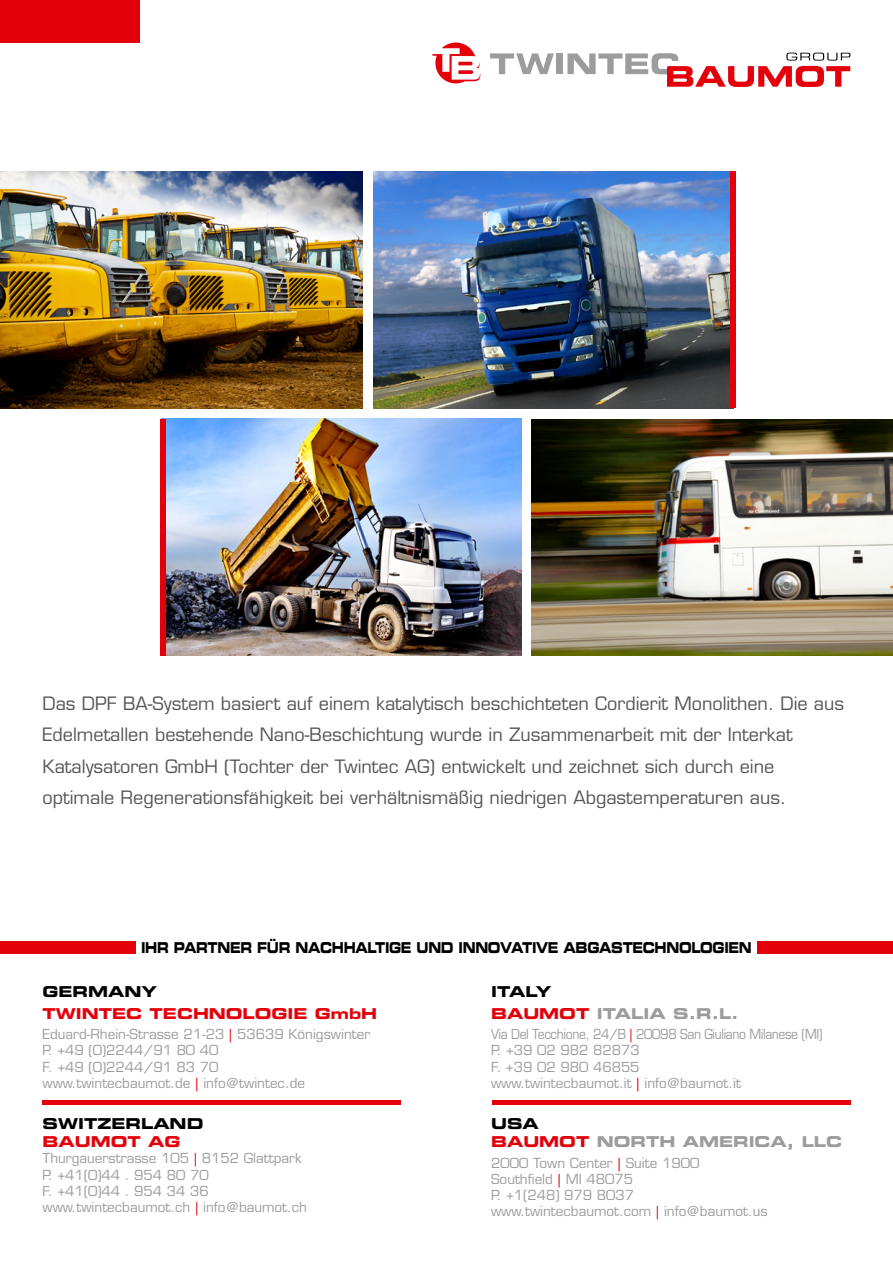
<style>
.page{position:relative;width:893px;height:1263px;background:#fff}
.page>*{position:absolute;margin:0;border:0;box-sizing:border-box;transform-origin:0 0}
.t1{font:18px/31.5px "Eurostile";color:#565655}
.t2{font:15px "Eurostile Bold Extended Two";letter-spacing:-.03em;color:#000;scale:.76 1}
.t3{font:15px/21.6px "Eurostile Bold Extended Two";color:#9c9c9d}
.t4{font:15px "Eurostile Bold Extended Two";color:#e3000b}
.t5{font:15px "Eurostile Bold Extended Two";color:#000}
.t6{font:13.5px/16.2px "Eurostile";color:#9c9c9d}
.t7{font:13.5px/16.2px "Eurostile";color:#9c9c9d;scale:.9 1}
.s1{color:#e3000b}
.s2{color:#000}
</style>
<div class="page">
<div style="left:0;top:0;width:140px;height:42px;background:#e3000b"></div>
<svg style="left:432px;top:43px;width:48px;height:40px"></svg>
<div style="left:557px;top:53px;width:6px;height:21px;background:#9c9c9c"></div>
<svg style="left:490px;top:53px;width:64px;height:21px"></svg>
<svg style="left:567px;top:53px;width:283px;height:34px"></svg>
<div style="left:0;top:941px;width:893px;height:13px;background:#e3000b"></div>
<div style="left:136px;top:935px;width:621px;height:23px;background:#fff"></div>
<hr style="left:492px;top:1100px;width:358px;height:4px;background:#e3000b">
<hr style="left:43px;top:1100px;width:358px;height:4px;background:#e3000b">
<img style="left:374px;top:171px;width:356px;height:237px">
<img style="left:166px;top:419px;width:356px;height:237px">
<img style="left:532px;top:419px;width:361px;height:237px">
<img style="left:0;top:171px;width:362px;height:237px">
<div style="left:730px;top:171px;width:5px;height:237px;background:#e3000b"></div>
<div style="left:161px;top:419px;width:5px;height:237px;background:#e3000b"></div>
<p class="t1" style="left:43px;top:687px;width:803px">Das DPF BA-System basiert auf einem katalytisch beschichteten Cordierit Monolithen. Die aus Edelmetallen bestehende Nano-Beschichtung wurde in Zusammenarbeit mit der Interkat Katalysatoren GmbH (Tochter der Twintec AG) entwickelt und zeichnet sich durch eine optimale Regenerationsfähigkeit bei verhältnismäßig niedrigen Abgastemperaturen aus.</p>
<p class="t2" style="left:141px;top:937px;width:805px">IHR PARTNER FÜR NACHHALTIGE UND INNOVATIVE ABGASTECHNOLOGIEN</p>
<p class="t5" style="left:43px;top:981px;width:116px">GERMANY</p>
<p class="t4" style="left:43px;top:1003px;width:336px">TWINTEC TECHNOLOGIE GmbH</p>
<p class="t6" style="left:43px;top:1026px;width:329px">Eduard-Rhein-Strasse 21-23 <span class="s1">|</span> 53639 Königswinter P. +49 (0)2244/91 80 40<br>F. +49 (0)2244/91 83 70<br>www.twintecbaumot.de <span class="s1">|</span> info@twintec.de</p>
<p class="t5" style="left:43px;top:1113px;width:162px">SWITZERLAND</p>
<p class="t4" style="left:43px;top:1131px;width:139px">BAUMOT AG</p>
<p class="t6" style="left:43px;top:1150px;width:266px">Thurgauerstrasse 105 <span class="s1">|</span> 8152 Glattpark<br>P. +41(0)44 . 954 80 70<br>F. +41(0)44 . 954 34 36 www.twintecbaumot.ch <span class="s1">|</span> info@baumot.ch</p>
<p class="t3" style="left:491px;top:981px;width:249px"><span class="s2">ITALY<br></span><span class="s1">BAUMOT</span> ITALIA S.R.L.</p>
<p class="t7" style="left:491px;top:1026px;width:370px">Via Del Tecchione, 24/B <span class="s1">|</span> 20098 San Giuliano Milanese (MI)<br>P. +39 02 982 82873<br>F. +39 02 980 46855<br>www.twintecbaumot.it <span class="s1">|</span> info@baumot.it</p>
<p class="t3" style="left:491px;top:1114px;width:352px;line-height:18px"><span class="s2">USA<br></span><span class="s1">BAUMOT</span> NORTH AMERICA, LLC</p>
<p class="t6" style="left:491px;top:1155px;width:278px">2000 Town Center <span class="s1">|</span> Suite 1900<br>Southfield <span class="s1">|</span> MI 48075<br>P. +1(248) 979 8037 www.twintecbaumot.com <span class="s1">|</span> info@baumot.us</p>
</div>
